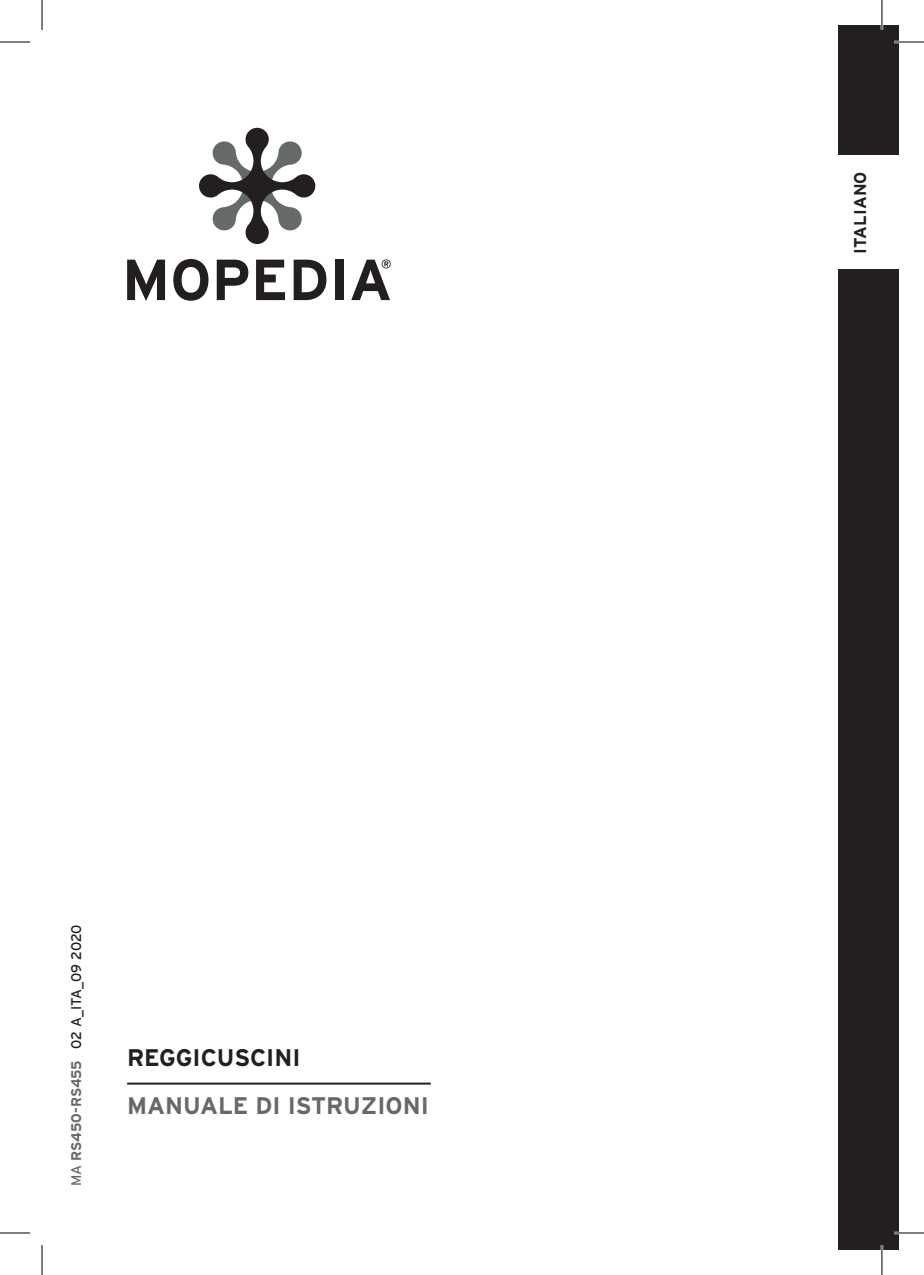
<style>
.page{position:relative;width:924px;height:1275px;background:#fff}
.page>*{position:absolute;margin:0;border:0;box-sizing:border-box;transform-origin:0 0}
.t1{font:700 24px "Interstate";color:#65696a}
.t2{font:700 24px "Interstate";color:#231f20}
.t3{font:700 17px "Interstate";letter-spacing:.005em;color:#231f20}
.t4{font:14px "Interstate";letter-spacing:-.02em;color:#231f20}
.s1{color:#65696a}
.s2{font-weight:700;color:#65696a}
</style>
<div class="page">
<hr style="left:127px;top:1082px;width:303px;height:2px;background:#231f20">
<svg style="left:199px;top:128px;width:116px;height:116px"></svg>
<svg style="left:127px;top:260px;width:38px;height:41px"></svg>
<svg style="left:173px;top:259px;width:35px;height:42px"></svg>
<svg style="left:217px;top:260px;width:31px;height:40px"></svg>
<svg style="left:256px;top:260px;width:29px;height:40px"></svg>
<svg style="left:293px;top:260px;width:33px;height:40px"></svg>
<div style="left:335px;top:260px;width:8px;height:40px;background:#231f20"></div>
<svg style="left:351px;top:259px;width:39px;height:41px"></svg>
<div style="left:838px;top:25px;width:60px;height:1225px;background:#231f20"></div>
<div style="left:833px;top:155px;width:65px;height:114px;background:#fff"></div>
<hr style="left:893px;top:41px;width:30px;height:2px;background:#fff">
<hr style="left:893px;top:1231px;width:30px;height:3px;background:#fff">
<hr style="left:880px;top:0;width:2px;height:30px;background:#fff">
<hr style="left:880px;top:1245px;width:2px;height:30px;background:#fff">
<hr style="left:0;top:42px;width:30px;height:1px;background:#000">
<hr style="left:893px;top:42px;width:30px;height:1px;background:#000">
<hr style="left:0;top:1232px;width:30px;height:1px;background:#000">
<hr style="left:893px;top:1232px;width:30px;height:1px;background:#000">
<hr style="left:42px;top:0;width:1px;height:30px;background:#000">
<hr style="left:42px;top:1245px;width:1px;height:30px;background:#000">
<hr style="left:881px;top:0;width:1px;height:30px;background:#000">
<hr style="left:881px;top:1245px;width:1px;height:30px;background:#000">
<p class="t4" style="left:68px;top:1185px;width:263px;rotate:-90deg"><span class="s1">MA</span> <span class="s2">RS450-RS455</span> 02 A_ITA_09 2020</p>
<h1 class="t2" style="left:127px;top:1044px;width:175px">REGGICUSCINI</h1>
<h1 class="t1" style="left:127px;top:1092px;width:303px">MANUALE DI ISTRUZIONI</h1>
<p class="t3" style="left:850px;top:254px;width:84px;rotate:-90deg">ITALIANO</p>
</div>
